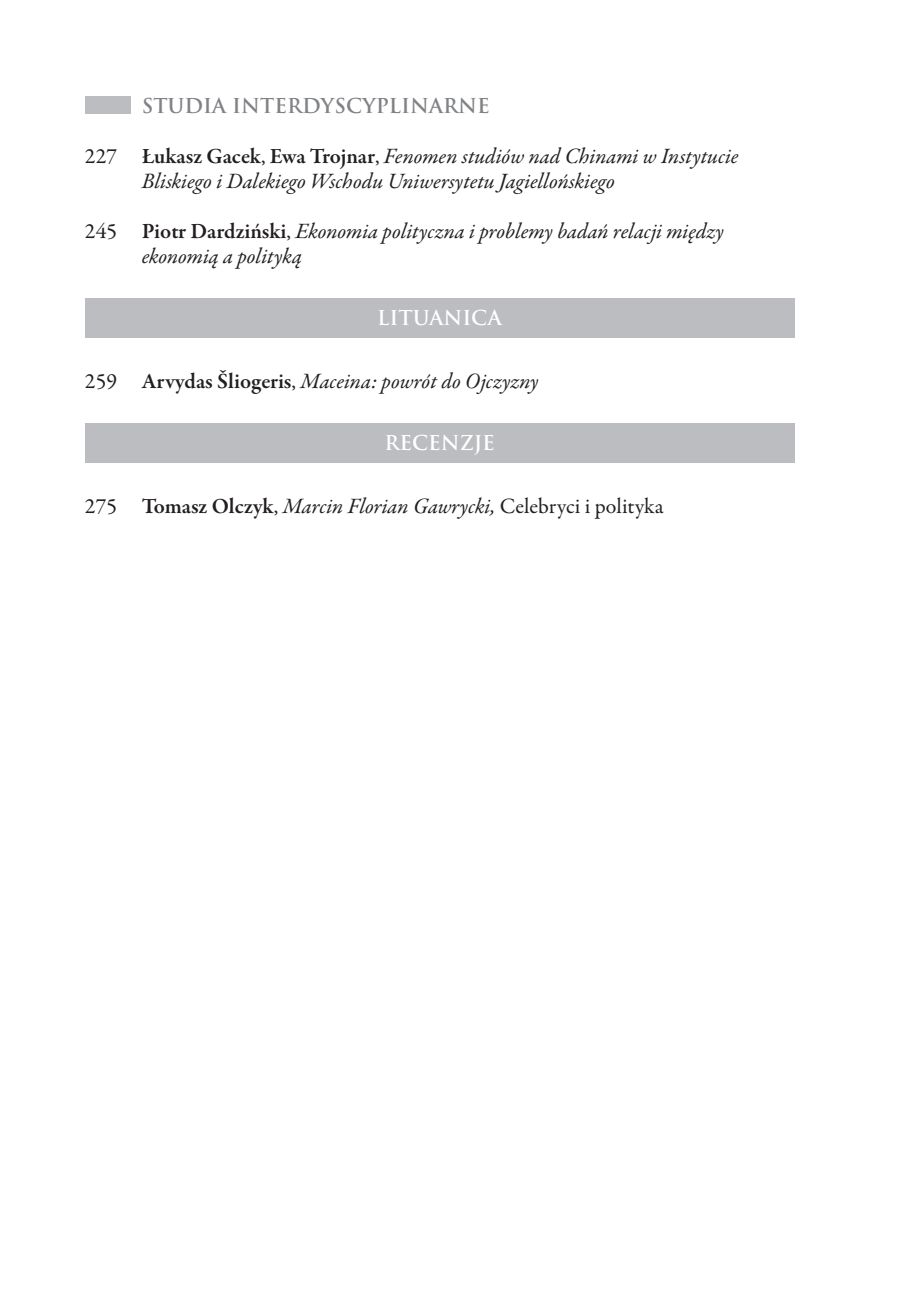
<style>
.page{position:relative;width:908px;height:1304px;background:#fff}
.page>*{position:absolute;margin:0;border:0;box-sizing:border-box;transform-origin:0 0}
.t1{font:italic 22px/25px "Garamond Premr Pro";color:#231f20}
.t2{font:22px "Garamond Premr Pro";color:#231f20}
.t3{font:700 20px "Trajan Pro";color:#808285}
.t4{font:700 20px "Trajan Pro";color:#fff}
.s1{font-style:normal}
.s2{font-weight:600;font-style:normal}
.s3{font-weight:600}
.s4{font-style:italic}
</style>
<div class="page">
<div style="left:85px;top:96px;width:45px;height:17px;background:#bcbdc0"></div>
<div style="left:85px;top:299px;width:709px;height:39px;background:#bcbdc0"></div>
<div style="left:85px;top:424px;width:709px;height:39px;background:#bcbdc0"></div>
<p class="t3" style="left:142px;top:94px;width:349px">STUDIA INTERDYSCYPLINARNE</p>
<p class="t1" style="left:142px;top:145px;width:598px;text-indent:-57px"><span class="s1">227</span> <span class="s2">Łukasz Gacek</span><span class="s1">,</span> <span class="s2">Ewa Trojnar</span><span class="s1">,</span> Fenomen studiów nad Chinami w Instytucie<br>Bliskiego i Dalekiego Wschodu Uniwersytetu Jagiellońskiego</p>
<p class="t1" style="left:142px;top:220px;width:583px;text-indent:-57px"><span class="s1">245</span> <span class="s2">Piotr Dardziński</span><span class="s1">,</span> Ekonomia polityczna i problemy badań relacji między ekonomią a polityką</p>
<p class="t4" style="left:377px;top:305px;width:126px">LITUANICA</p>
<p class="t1" style="left:85px;top:370px;width:455px"><span class="s1">259</span> <span class="s2">Arvydas Šliogeris</span><span class="s1">,</span> Maceina: powrót do Ojczyzny</p>
<p class="t4" style="left:384px;top:430px;width:112px">RECENZJE</p>
<p class="t2" style="left:85px;top:493px;width:579px">275 <span class="s3">Tomasz Olczyk</span>, <span class="s4">Marcin Florian Gawrycki,</span> Celebryci i polityka</p>
</div>
